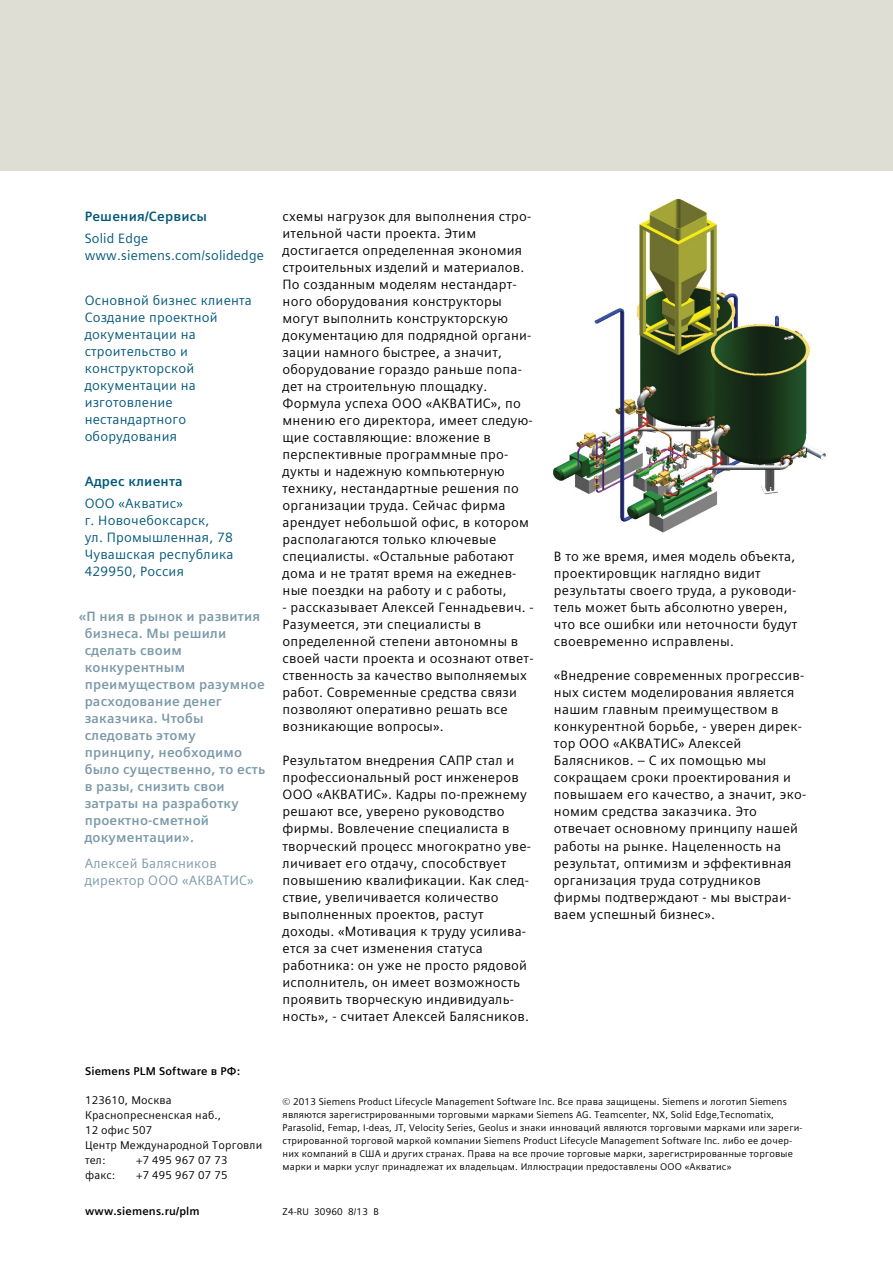
<style>
.page{position:relative;width:893px;height:1263px;background:#fff}
.page>*{position:absolute;margin:0;border:0;box-sizing:border-box;transform-origin:0 0}
.Body_text{font:13.5px/17px "Siemens Sans Global";letter-spacing:.015em;color:#000}
.Side_bar_text_BACK{font:13.5px/17px "Siemens Sans Global";letter-spacing:.015em;color:#005779}
.Quotes{font:700 13.5px/17px "Siemens Sans Global";letter-spacing:.015em;color:#7b9aa9}
.Quotes_credit{font:13.5px/17px "Siemens Sans Global";letter-spacing:.015em;color:#7b9aa9}
.Side_bar_head_BACK{font:700 13.5px "Siemens Sans Global";letter-spacing:.015em;color:#005779}
.Contact_Block{font:11.25px/14.9px "Siemens Sans Global";letter-spacing:.015em;color:#000}
.Contact_Block-2{font:11.25px "Siemens Sans";letter-spacing:.015em;color:#000}
.Contact_Block-3{font:700 11.25px "Siemens Sans";letter-spacing:.015em;color:#000}
.Contact_URL_bold{font:700 11.25px "Siemens Sans Global";letter-spacing:.015em;color:#000}
.Legal_Text{font:9.75px "Siemens Sans Global";letter-spacing:.015em;color:#000}
.Legal_Text_Code{font:9.75px "Siemens Sans Global";letter-spacing:.015em;color:#000}
.s1{font-family:"Siemens Sans"}
</style>
<div class="page">
<div style="left:0;top:0;width:893px;height:170px;background:#dfded5"></div>
<img style="left:553px;top:198px;width:273px;height:335px">
<p class="Side_bar_head_BACK" style="left:85px;top:205px;width:124px">Решения/Сервисы</p>
<p class="Side_bar_text_BACK" style="left:85px;top:230px;width:181px">Solid Edge www.siemens.com/solidedge</p>
<p class="Side_bar_text_BACK" style="left:85px;top:292px;width:169px">Основной бизнес клиента<br>Создание проектной документации на строительство и конструкторской документации на изготовление нестандартного оборудования</p>
<p class="Side_bar_head_BACK" style="left:85px;top:471px;width:100px">Адрес клиента</p>
<p class="Side_bar_text_BACK" style="left:85px;top:495px;width:150px">ООО «Акватис»<br>г. Новочебоксарск,<br>ул. Промышленная, 78<br>Чувашская республика<br>429950, Россия</p>
<p class="Quotes" style="left:85px;top:608px;width:182px;text-indent:-6px">«П ния в рынок и развития бизнеса. Мы решили сделать своим конкурентным преимуществом разумное расходование денег заказчика. Чтобы следовать этому принципу, необходимо было существенно, то есть в разы, снизить свои затраты на разработку проектно-сметной документации».</p>
<p class="Quotes_credit" style="left:85px;top:854px;width:171px">Алексей Балясников директор ООО «АКВАТИС»</p>
<p class="Contact_Block-3" style="left:85px;top:1064px;width:156px">Siemens PLM Software в РФ:</p>
<p class="Contact_Block" style="left:85px;top:1093px;width:179px">123610, Москва<br>Краснопресненская наб.,<br>12 офис 507<br>Центр Международной Торговли <span class="s1">тел:</span></p>
<p class="Contact_Block-2" style="left:136px;top:1154px;width:93px">+7 495 967 07 73</p>
<p class="Contact_Block-2" style="left:85px;top:1168px;width:32px">факс:</p>
<p class="Contact_Block-2" style="left:136px;top:1168px;width:93px">+7 495 967 07 75</p>
<p class="Body_text" style="left:283px;top:208px;width:252px">схемы нагрузок для выполнения стро&shy;ительной части проекта. Этим достигается определенная экономия строительных изделий и материалов.<br>По созданным моделям нестандарт&shy;ного оборудования конструкторы могут выполнить конструкторскую документацию для подрядной органи&shy;зации намного быстрее, а значит, оборудование гораздо раньше попа&shy;дет на строительную площадку.<br>Формула успеха ООО «АКВАТИС», по мнению его директора, имеет следую&shy;щие составляющие: вложение в перспективные программные про&shy;дукты и надежную компьютерную технику, нестандартные решения по организации труда. Сейчас фирма арендует небольшой офис, в котором располагаются только ключевые специалисты. «Остальные работают дома и не тратят время на ежеднев&shy;ные поездки на работу и с работы,</p>
<p class="Body_text" style="left:283px;top:599px;width:253px">- рассказывает Алексей Геннадьевич. - Разумеется, эти специалисты в определенной степени автономны в своей части проекта и осознают ответ&shy;ственность за качество выполняемых работ. Современные средства связи позволяют оперативно решать все возникающие вопросы».</p>
<p class="Body_text" style="left:283px;top:752px;width:250px">Результатом внедрения САПР стал и профессиональный рост инженеров ООО «АКВАТИС». Кадры по-прежнему решают все, уверено руководство фирмы. Вовлечение специалиста в творческий процесс многократно уве&shy;личивает его отдачу, способствует повышению квалификации. Как след&shy;ствие, увеличивается количество выполненных проектов, растут доходы. «Мотивация к труду усилива&shy;ется за счет изменения статуса работника: он уже не просто рядовой исполнитель, он имеет возможность проявить творческую индивидуаль&shy;ность», - считает Алексей Балясников.</p>
<p class="Body_text" style="left:554px;top:548px;width:245px">В то же время, имея модель объекта, проектировщик наглядно видит результаты своего труда, а руководи&shy;тель может быть абсолютно уверен, что все ошибки или неточности будут своевременно исправлены.</p>
<p class="Body_text" style="left:554px;top:667px;width:254px">«Внедрение современных прогрессив&shy;ных систем моделирования является нашим главным преимуществом в конкурентной борьбе, - уверен дирек&shy;тор ООО «АКВАТИС» Алексей<br>Балясников. – С их помощью мы сокращаем сроки проектирования и повышаем его качество, а значит, эко&shy;номим средства заказчика. Это отвечает основному принципу нашей работы на рынке. Нацеленность на результат, оптимизм и эффективная организация труда сотрудников фирмы подтверждают - мы выстраи&shy;ваем успешный бизнес».</p>
<p class="Legal_Text" style="left:283px;top:1094px;width:506px">© 2013 Siemens Product Lifecycle Management Software Inc. Все права защищены. Siemens и логотип Siemens</p>
<p class="Legal_Text" style="left:283px;top:1107px;width:493px">являются зарегистрированными торговыми марками Siemens AG. Teamcenter, NX, Solid Edge,Tecnomatix,</p>
<p class="Legal_Text" style="left:283px;top:1120px;width:521px">Parasolid, Femap, I-deas, JT, Velocity Series, Geolus и знаки инноваций являются торговыми марками или зареги-</p>
<p class="Legal_Text" style="left:283px;top:1133px;width:511px">стрированной торговой маркой компании Siemens Product Lifecycle Management Software Inc. либо ее дочер-</p>
<p class="Legal_Text" style="left:283px;top:1146px;width:512px">них компаний в США и других странах. Права на все прочие торговые марки, зарегистрированные торговые</p>
<p class="Legal_Text" style="left:283px;top:1159px;width:450px">марки и марки услуг принадлежат их владельцам. Иллюстрации предоставлены ООО «Акватис»</p>
<p class="Contact_URL_bold" style="left:85px;top:1202px;width:116px">www.siemens.ru/plm</p>
<p class="Legal_Text_Code" style="left:283px;top:1204px;width:98px">Z4-RU 30960 8/13 B</p>
</div>
